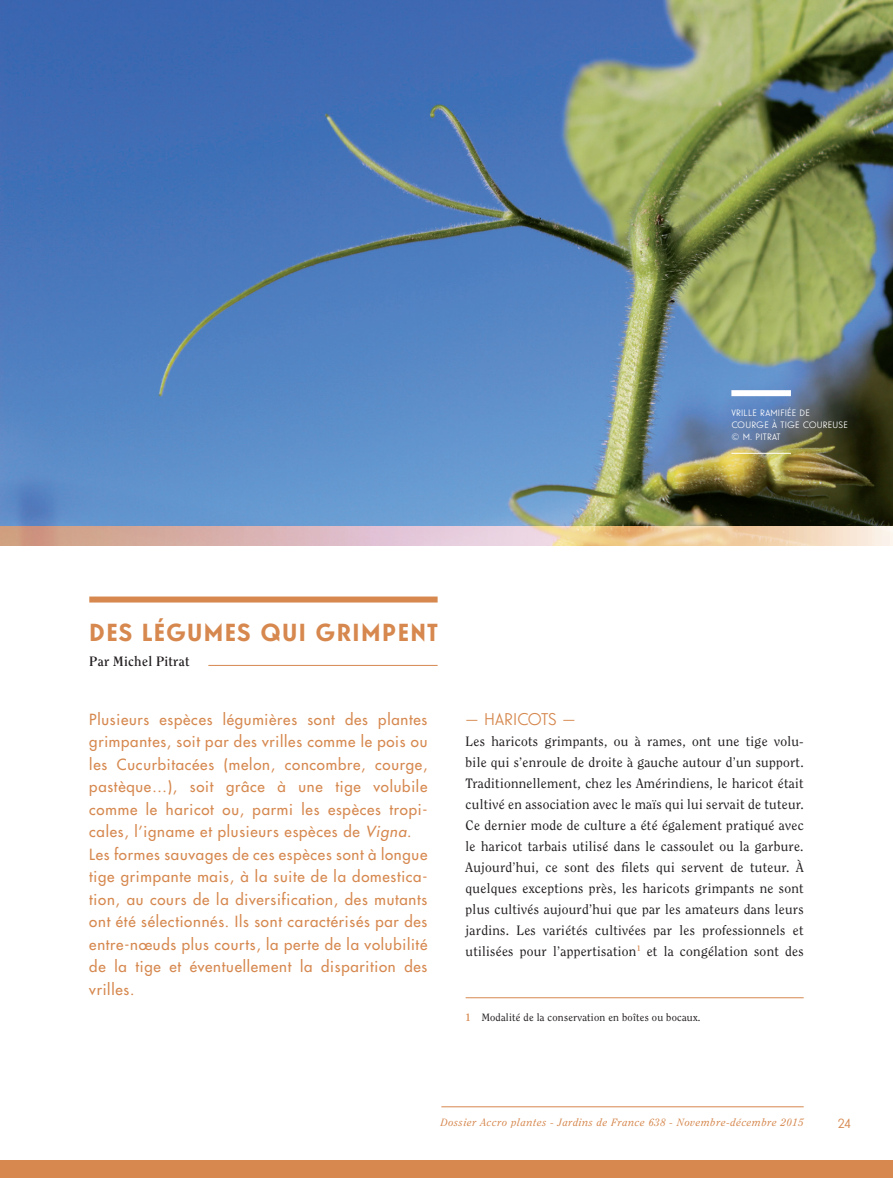
<style>
.page{position:relative;width:893px;height:1178px;background:#fff}
.page>*{position:absolute;margin:0;border:0;box-sizing:border-box;transform-origin:0 0}
.t1{font:700 24px "Guildford Pro";letter-spacing:.06em;color:#d6884f}
.t2{font:16.5px "Guildford Pro";color:#d6884f}
.t3{font:500 15px/22.5px "Futura Std";letter-spacing:.05em;color:#d6884f}
.t4{font:13.5px/21px "Clearface Std";letter-spacing:.02em;color:#231f20;text-align:justify}
.t5{font:700 13.5px "Clearface Std";letter-spacing:.02em;color:#231f20}
.t6{font:13.5px "Guildford Pro";color:#d6884f}
.t7{font:italic 10.5px "Clearface Std";letter-spacing:.06em;color:#d6884f}
.t8{font:10.5px "Clearface Std";letter-spacing:.02em;color:#231f20}
.t9{font:9px/12px "Guildford Pro";letter-spacing:.02em;color:#fff}
.s1{font-style:italic}
.s2{font-weight:700;color:#d6884f}
</style>
<div class="page">
<hr style="left:441px;top:1106px;width:363px;height:1px;background:#d6884f">
<div style="left:0;top:1160px;width:893px;height:18px;background:#d6884f"></div>
<img style="left:0;top:0;width:893px;height:527px">
<svg style="left:0;top:527px;width:893px;height:19px;background:#e4c2b1"></svg>
<div style="left:89px;top:596px;width:349px;height:6px;background:#d6884f"></div>
<hr style="left:208px;top:665px;width:230px;height:1px;background:#d6884f">
<div style="left:731px;top:390px;width:60px;height:6px;background:#fff"></div>
<hr style="left:731px;top:453px;width:60px;height:1px;background:#fff">
<hr style="left:466px;top:997px;width:338px;height:1px;background:#d6884f">
<h1 class="t1" style="left:89px;top:616px;width:350px">DES LÉGUMES QUI GRIMPENT</h1>
<p class="t5" style="left:89px;top:653px;width:102px">Par Michel Pitrat</p>
<p class="t9" style="left:731px;top:407px;width:118px">VRILLE RAMIFIÉE DE<br>COURGE À TIGE COUREUSE © M . PITRAT</p>
<p class="t3" style="left:89px;top:708px;width:340px">Plusieurs espèces légumières sont des plantes grimpantes, soit par des vrilles comme le pois ou les Cucurbitacées (melon, concombre, courge, pastèque…), soit grâce à une tige volubile comme le haricot ou, parmi les espèces tropi&shy;cales, l’igname et plusieurs espèces de <span class="s1">Vigna</span>.<br>Les formes sauvages de ces espèces sont à longue tige grimpante mais, à la suite de la domestica&shy;tion, au cours de la diversification, des mutants ont été sélectionnés. Ils sont caractérisés par des entre-nœuds plus courts, la perte de la volubilité de la tige et éventuellement la disparition des vrilles.</p>
<p class="t2" style="left:466px;top:708px;width:111px">— HARICOTS —</p>
<p class="t4" style="left:466px;top:730px;width:340px">Les haricots grimpants, ou à rames, ont une tige volu&shy;bile qui s’enroule de droite à gauche autour d’un support.<br>Traditionnellement, chez les Amérindiens, le haricot était cultivé en association avec le maïs qui lui servait de tuteur.<br>Ce dernier mode de culture a été également pratiqué avec le haricot tarbais utilisé dans le cassoulet ou la garbure.<br>Aujourd’hui, ce sont des filets qui servent de tuteur. À quelques exceptions près, les haricots grimpants ne sont plus cultivés aujourd’hui que par les amateurs dans leurs jardins. Les variétés cultivées par les professionnels et utilisées pour l’appertisation<sup>1</sup> et la congélation sont des</p>
<p class="t8" style="left:466px;top:1011px;width:236px"><span class="s2">1</span> Modalité de la conservation en boîtes ou bocaux.</p>
<p class="t7" style="left:441px;top:1116px;width:364px">Dossier Accro plantes - Jardins de France 638 - Novembre-décembre 2015</p>
<p class="t6" style="left:838px;top:1114px;width:14px">24</p>
</div>
